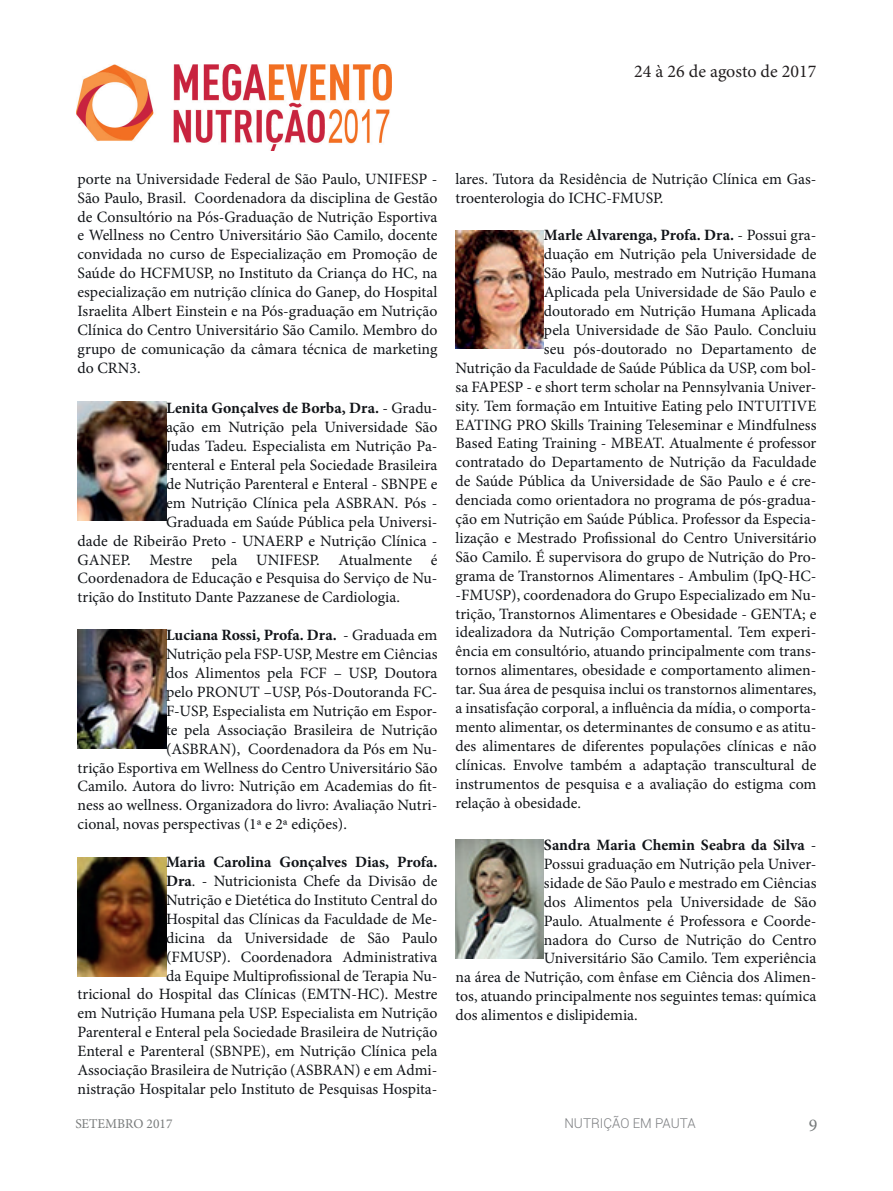
<style>
.page{position:relative;width:893px;height:1191px;background:#fff}
.page>*{position:absolute;margin:0;border:0;box-sizing:border-box;transform-origin:0 0}
.t1{font:18px "Minion Pro";color:#231f20}
.t2{font:18px "Minion Pro";color:#767a7b}
.t3{font:15.75px/18.9px "Minion Pro";color:#111418;text-align:justify}
.t4{font:700 15.75px "Minion Pro";color:#111418}
.t5{font:300 13.5px "Roboto";color:#7b7d80}
.t6{font:13.5px "Minion Pro";color:#787b7b}
.s1{font-weight:400}
.s2{font-weight:700}
</style>
<div class="page">
<img style="left:78px;top:402px;width:88px;height:119px">
<img style="left:78px;top:630px;width:88px;height:118px">
<img style="left:78px;top:858px;width:88px;height:118px">
<img style="left:455px;top:230px;width:89px;height:119px">
<img style="left:455px;top:839px;width:89px;height:119px">
<img style="left:77px;top:64px;width:315px;height:86px">
<p class="t1" style="left:634px;top:59px;width:184px">24 à 26 de agosto de 2017</p>
<p class="t3" style="left:78px;top:169px;width:361px">porte na Universidade Federal de São Paulo, UNIFESP - São Paulo, Brasil. Coordenadora da disciplina de Gestão de Consultório na Pós-Graduação de Nutrição Esportiva e Wellness no Centro Universitário São Camilo, docente convidada no curso de Especialização em Promoção de Saúde do HCFMUSP, no Instituto da Criança do HC, na especialização em nutrição clínica do Ganep, do Hospital Israelita Albert Einstein e na Pós-graduação em Nutrição Clínica do Centro Universitário São Camilo. Membro do grupo de comunicação da câmara técnica de marketing do CRN3.</p>
<p class="t4" style="left:166px;top:397px;width:273px">Lenita Gonçalves de Borba, Dra. <span class="s1">- Gradu-</span></p>
<p class="t3" style="left:166px;top:418px;width:273px">ação em Nutrição pela Universidade São</p>
<p class="t3" style="left:166px;top:437px;width:273px">Judas Tadeu. Especialista em Nutrição Pa-</p>
<p class="t3" style="left:166px;top:455px;width:273px">renteral e Enteral pela Sociedade Brasileira</p>
<p class="t3" style="left:166px;top:474px;width:273px">de Nutrição Parenteral e Enteral - SBNPE e</p>
<p class="t3" style="left:166px;top:493px;width:273px">em Nutrição Clínica pela ASBRAN. Pós -</p>
<p class="t3" style="left:166px;top:512px;width:273px">Graduada em Saúde Pública pela Universi-</p>
<p class="t3" style="left:78px;top:531px;width:361px">dade de Ribeirão Preto - UNAERP e Nutrição Clínica -</p>
<p class="t3" style="left:78px;top:550px;width:361px">GANEP. Mestre pela UNIFESP. Atualmente é</p>
<p class="t3" style="left:78px;top:569px;width:361px">Coordenadora de Educação e Pesquisa do Serviço de Nu-</p>
<p class="t3" style="left:78px;top:588px;width:324px">trição do Instituto Dante Pazzanese de Cardiologia.</p>
<p class="t4" style="left:166px;top:624px;width:273px">Luciana Rossi, Profa. Dra. <span class="s1">- Graduada em</span></p>
<p class="t3" style="left:166px;top:644px;width:273px">Nutrição pela FSP-USP, Mestre em Ciências</p>
<p class="t3" style="left:166px;top:663px;width:273px">dos Alimentos pela FCF – USP, Doutora</p>
<p class="t3" style="left:166px;top:682px;width:273px">pelo PRONUT –USP, Pós-Doutoranda FC-</p>
<p class="t3" style="left:166px;top:701px;width:273px">F-USP, Especialista em Nutrição em Espor-</p>
<p class="t3" style="left:166px;top:720px;width:273px">te pela Associação Brasileira de Nutrição</p>
<p class="t3" style="left:166px;top:739px;width:273px">(ASBRAN), Coordenadora da Pós em Nu-</p>
<p class="t3" style="left:78px;top:758px;width:361px">trição Esportiva em Wellness do Centro Universitário São</p>
<p class="t3" style="left:78px;top:777px;width:361px">Camilo. Autora do livro: Nutrição em Academias do fit-</p>
<p class="t3" style="left:78px;top:796px;width:361px">ness ao wellness. Organizadora do livro: Avaliação Nutri-</p>
<p class="t3" style="left:78px;top:815px;width:271px">cional, novas perspectivas (1ª e 2ª edições).</p>
<p class="t3" style="left:78px;top:852px;width:361px;text-align:right"><span class="s2">Maria Carolina Gonçalves Dias, Profa.<br>Dra</span>. - Nutricionista Chefe da Divisão de<br>Nutrição e Dietética do Instituto Central do<br>Hospital das Clínicas da Faculdade de Me-<br>dicina da Universidade de São Paulo<br>(FMUSP). Coordenadora Administrativa<br>da Equipe Multiprofissional de Terapia Nu-<br>tricional do Hospital das Clínicas (EMTN-HC). Mestre em Nutrição Humana pela USP. Especialista em Nutrição Parenteral e Enteral pela Sociedade Brasileira de Nutrição Enteral e Parenteral (SBNPE), em Nutrição Clínica pela Associação Brasileira de Nutrição (ASBRAN) e em Admi&shy;nistração Hospitalar pelo Instituto de Pesquisas Hospita-</p>
<p class="t3" style="left:455px;top:169px;width:362px">lares. Tutora da Residência de Nutrição Clínica em Gas&shy;troenterologia do ICHC-FMUSP.</p>
<p class="t4" style="left:544px;top:224px;width:274px">Marle Alvarenga, Profa. Dra. <span class="s1">- Possui gra-</span></p>
<p class="t3" style="left:544px;top:245px;width:274px">duação em Nutrição pela Universidade de</p>
<p class="t3" style="left:544px;top:264px;width:274px">São Paulo, mestrado em Nutrição Humana</p>
<p class="t3" style="left:544px;top:283px;width:274px">Aplicada pela Universidade de São Paulo e</p>
<p class="t3" style="left:544px;top:302px;width:274px">doutorado em Nutrição Humana Aplicada</p>
<p class="t3" style="left:544px;top:320px;width:274px">pela Universidade de São Paulo. Concluiu</p>
<p class="t3" style="left:544px;top:339px;width:274px">seu pós-doutorado no Departamento de</p>
<p class="t3" style="left:455px;top:358px;width:362px">Nutrição da Faculdade de Saúde Pública da USP, com bol-</p>
<p class="t3" style="left:455px;top:377px;width:362px">sa FAPESP - e short term scholar na Pennsylvania Univer-</p>
<p class="t3" style="left:455px;top:396px;width:362px">sity. Tem formação em Intuitive Eating pelo INTUITIVE</p>
<p class="t3" style="left:455px;top:415px;width:362px">EATING PRO Skills Training Teleseminar e Mindfulness</p>
<p class="t3" style="left:455px;top:434px;width:362px">Based Eating Training - MBEAT. Atualmente é professor</p>
<p class="t3" style="left:455px;top:453px;width:362px">contratado do Departamento de Nutrição da Faculdade</p>
<p class="t3" style="left:455px;top:472px;width:362px">de Saúde Pública da Universidade de São Paulo e é cre-</p>
<p class="t3" style="left:455px;top:491px;width:362px">denciada como orientadora no programa de pós-gradua-</p>
<p class="t3" style="left:455px;top:509px;width:362px">ção em Nutrição em Saúde Pública. Professor da Especia-</p>
<p class="t3" style="left:455px;top:528px;width:362px">lização e Mestrado Profissional do Centro Universitário</p>
<p class="t3" style="left:455px;top:547px;width:362px">São Camilo. É supervisora do grupo de Nutrição do Pro-</p>
<p class="t3" style="left:455px;top:566px;width:362px">grama de Transtornos Alimentares - Ambulim (IpQ-HC-</p>
<p class="t3" style="left:455px;top:585px;width:362px">-FMUSP), coordenadora do Grupo Especializado em Nu-</p>
<p class="t3" style="left:455px;top:604px;width:362px">trição, Transtornos Alimentares e Obesidade - GENTA; e</p>
<p class="t3" style="left:455px;top:623px;width:362px">idealizadora da Nutrição Comportamental. Tem experi-</p>
<p class="t3" style="left:455px;top:642px;width:362px">ência em consultório, atuando principalmente com trans-</p>
<p class="t3" style="left:455px;top:661px;width:362px">tornos alimentares, obesidade e comportamento alimen-</p>
<p class="t3" style="left:455px;top:680px;width:362px">tar. Sua área de pesquisa inclui os transtornos alimentares,</p>
<p class="t3" style="left:455px;top:698px;width:362px">a insatisfação corporal, a influência da mídia, o comporta-</p>
<p class="t3" style="left:455px;top:717px;width:362px">mento alimentar, os determinantes de consumo e as atitu-</p>
<p class="t3" style="left:455px;top:736px;width:362px">des alimentares de diferentes populações clínicas e não</p>
<p class="t3" style="left:455px;top:755px;width:362px">clínicas. Envolve também a adaptação transcultural de</p>
<p class="t3" style="left:455px;top:774px;width:362px">instrumentos de pesquisa e a avaliação do estigma com</p>
<p class="t3" style="left:455px;top:793px;width:127px">relação à obesidade.</p>
<p class="t4" style="left:544px;top:834px;width:274px">Sandra Maria Chemin Seabra da Silva <span class="s1">-</span></p>
<p class="t3" style="left:544px;top:854px;width:274px">Possui graduação em Nutrição pela Univer-</p>
<p class="t3" style="left:544px;top:873px;width:274px">sidade de São Paulo e mestrado em Ciências</p>
<p class="t3" style="left:544px;top:892px;width:274px">dos Alimentos pela Universidade de São</p>
<p class="t3" style="left:544px;top:911px;width:274px">Paulo. Atualmente é Professora e Coorde-</p>
<p class="t3" style="left:544px;top:930px;width:274px">nadora do Curso de Nutrição do Centro</p>
<p class="t3" style="left:544px;top:949px;width:274px">Universitário São Camilo. Tem experiência</p>
<p class="t3" style="left:455px;top:968px;width:362px">na área de Nutrição, com ênfase em Ciência dos Alimen-</p>
<p class="t3" style="left:455px;top:986px;width:362px">tos, atuando principalmente nos seguintes temas: química</p>
<p class="t3" style="left:455px;top:1005px;width:184px">dos alimentos e dislipidemia.</p>
<p class="t6" style="left:75px;top:1114px;width:99px">SETEMBRO 2017</p>
<p class="t5" style="left:564px;top:1114px;width:133px">NUTRIÇÃO EM PAUTA</p>
<p class="t2" style="left:809px;top:1113px;width:10px">9</p>
</div>
